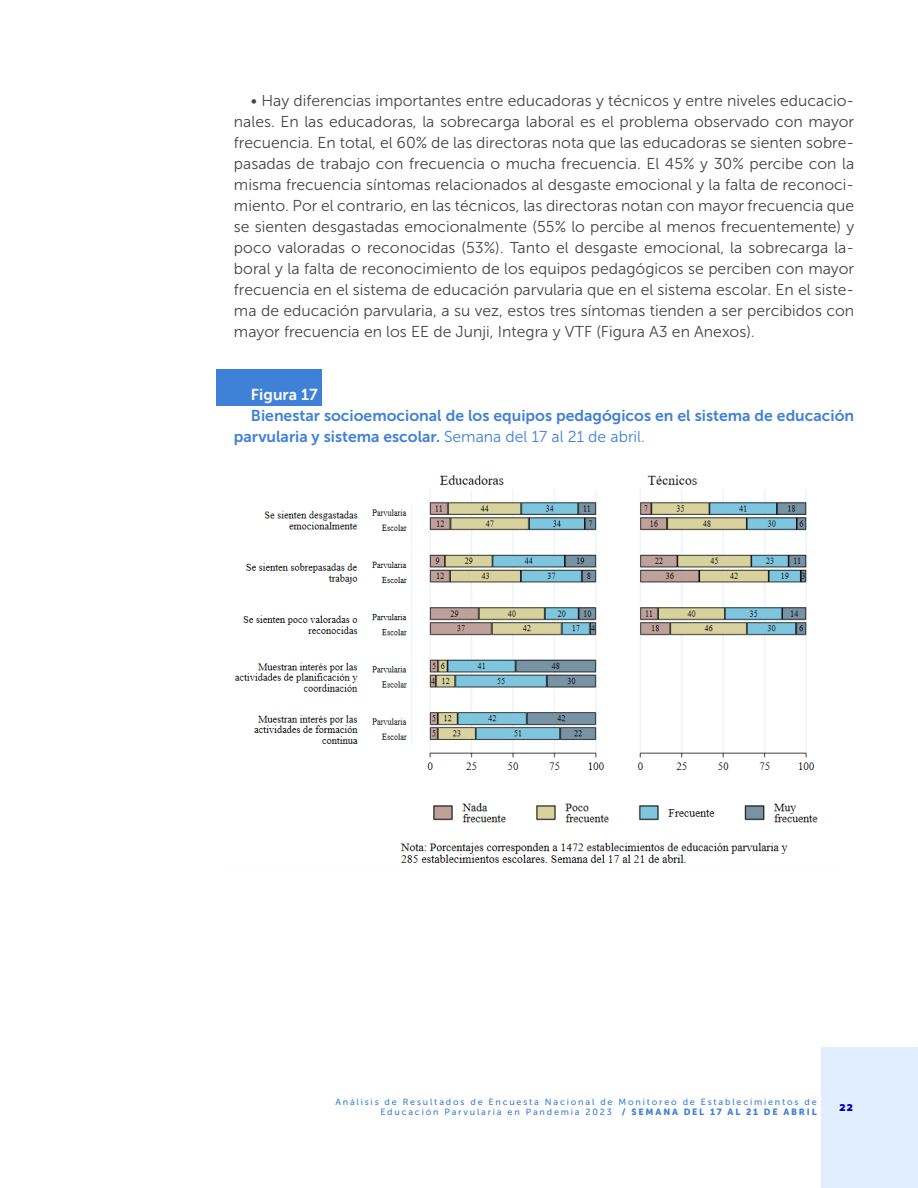
<style>
.page{position:relative;width:918px;height:1188px;background:#fff}
.page>*{position:absolute;margin:0;border:0;box-sizing:border-box;transform-origin:0 0}
.t1{font:15.75px/21px "Museo Sans 300";color:#454545;text-align:justify}
.t2{font:15.75px/21px "Museo Sans 700";color:#4081d8}
.t3{font:15.75px "Museo Sans 700";color:#fff}
.t4{font:900 12px "Catamaran";color:#0000b5}
.t5{font:9px/10.8px "Museo Sans 500";letter-spacing:.2em;color:#4081d8;text-align:right}
.s1{font-family:"Museo Sans 300"}
.s2{font-family:"Museo Sans 900"}
</style>
<div class="page">
<div style="left:822px;top:1048px;width:96px;height:140px;background:#e0eeff"></div>
<div style="left:216px;top:369px;width:106px;height:37px;background:#4081d8"></div>
<img style="left:234px;top:475px;width:584px;height:388px">
<p class="t1" style="left:234px;top:90px;width:622px;text-indent:17px">• Hay diferencias importantes entre educadoras y técnicos y entre niveles educacio&shy;nales. En las educadoras, la sobrecarga laboral es el problema observado con mayor frecuencia. En total, el 60% de las directoras nota que las educadoras se sienten sobre&shy;pasadas de trabajo con frecuencia o mucha frecuencia. El 45% y 30% percibe con la misma frecuencia síntomas relacionados al desgaste emocional y la falta de reconoci&shy;miento. Por el contrario, en las técnicos, las directoras notan con mayor frecuencia que se sienten desgastadas emocionalmente (55% lo percibe al menos frecuentemente) y poco valoradas o reconocidas (53%). Tanto el desgaste emocional, la sobrecarga la&shy;boral y la falta de reconocimiento de los equipos pedagógicos se perciben con mayor frecuencia en el sistema de educación parvularia que en el sistema escolar. En el siste&shy;ma de educación parvularia, a su vez, estos tres síntomas tienden a ser percibidos con mayor frecuencia en los EE de Junji, Integra y VTF (Figura A3 en Anexos).</p>
<p class="t3" style="left:251px;top:386px;width:68px">Figura 17</p>
<p class="t2" style="left:234px;top:405px;width:622px;text-indent:17px">Bienestar socioemocional de los equipos pedagógicos en el sistema de educación parvularia y sistema escolar. <span class="s1">Semana del 17 al 21 de abril.</span></p>
<p class="t5" style="left:335px;top:1096px;width:483px">Análisis de Resultados de Encuesta Nacional de Monitoreo de Establecimientos de<br>Educación Parvularia en Pandemia 2023 <span class="s2">/ SEMANA DEL 17 AL 21 DE ABRIL</span></p>
<p class="t4" style="left:840px;top:1100px;width:15px">22</p>
</div>
